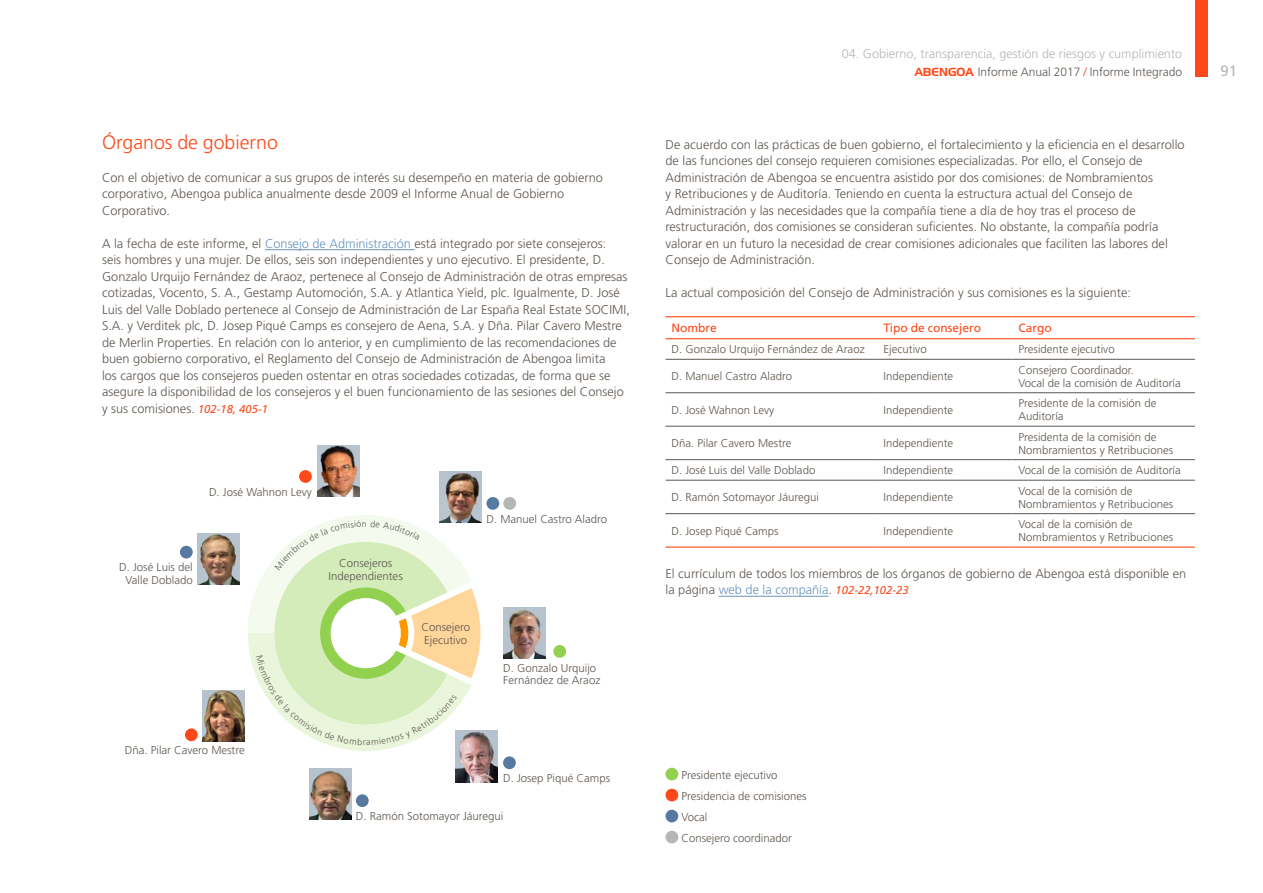
<style>
.page{position:relative;width:1263px;height:893px;background:#fff}
.page>*{position:absolute;margin:0;border:0;box-sizing:border-box;transform-origin:0 0}
.t1{font:300 19.5px "Frutiger LT Std";color:#fe4819}
.t2{font:15px "Frutiger LT Std";color:#b5b7b4}
.t3{font:300 12.75px/16.5px "Frutiger LT Std";color:#5f574f}
.t4{font:300 12.6px "Frutiger LT Std";color:#b5b7b4}
.t5{font:300 12px "Frutiger LT Std";color:#5f574f}
.t6{font:12px "Frutiger LT Std";color:#fe4819}
.t7{font:300 11.4px/12.9px "Frutiger LT Std";color:#5f574f}
.s1{color:#6794c0}
.s2{font-weight:400;font-style:italic;font-size:11.25px;color:#fe4819}
.s3{font-family:"Handel Gothic BT";font-weight:400;font-size:11.4px;color:#fe4819}
.s4{color:#fe4819}
</style>
<div class="page">
<hr style="left:265px;top:249px;width:149px;height:1px;background:#6794c0">
<hr style="left:719px;top:596px;width:109px;height:1px;background:#6794c0">
<hr style="left:665px;top:513px;width:213px;height:1px;background:#5f574f">
<hr style="left:878px;top:513px;width:134px;height:1px;background:#5f574f">
<hr style="left:1012px;top:513px;width:183px;height:1px;background:#5f574f">
<hr style="left:665px;top:480px;width:213px;height:1px;background:#5f574f">
<hr style="left:878px;top:480px;width:134px;height:1px;background:#5f574f">
<hr style="left:1012px;top:480px;width:183px;height:1px;background:#5f574f">
<hr style="left:665px;top:392px;width:213px;height:1px;background:#5f574f">
<hr style="left:878px;top:392px;width:134px;height:1px;background:#5f574f">
<hr style="left:1012px;top:392px;width:183px;height:1px;background:#5f574f">
<hr style="left:665px;top:426px;width:213px;height:1px;background:#5f574f">
<hr style="left:878px;top:426px;width:134px;height:1px;background:#5f574f">
<hr style="left:1012px;top:426px;width:183px;height:1px;background:#5f574f">
<hr style="left:665px;top:459px;width:213px;height:1px;background:#5f574f">
<hr style="left:878px;top:459px;width:134px;height:1px;background:#5f574f">
<hr style="left:1012px;top:459px;width:183px;height:1px;background:#5f574f">
<hr style="left:665px;top:359px;width:213px;height:1px;background:#5f574f">
<hr style="left:878px;top:359px;width:134px;height:1px;background:#5f574f">
<hr style="left:1012px;top:359px;width:183px;height:1px;background:#5f574f">
<hr style="left:665px;top:316px;width:213px;height:1px;background:#fe4819">
<hr style="left:878px;top:316px;width:134px;height:1px;background:#fe4819">
<hr style="left:1012px;top:316px;width:183px;height:1px;background:#fe4819">
<hr style="left:665px;top:338px;width:213px;height:1px;background:#fe4819">
<hr style="left:878px;top:338px;width:134px;height:1px;background:#fe4819">
<hr style="left:1012px;top:338px;width:183px;height:1px;background:#fe4819">
<hr style="left:665px;top:546px;width:213px;height:2px;background:#fe4819">
<hr style="left:878px;top:546px;width:134px;height:2px;background:#fe4819">
<hr style="left:1012px;top:546px;width:183px;height:2px;background:#fe4819">
<img style="left:503px;top:608px;width:43px;height:51px">
<img style="left:439px;top:472px;width:43px;height:43px">
<img style="left:317px;top:445px;width:43px;height:51px">
<img style="left:197px;top:533px;width:43px;height:51px">
<img style="left:202px;top:690px;width:43px;height:51px">
<img style="left:309px;top:769px;width:43px;height:51px">
<img style="left:455px;top:731px;width:43px;height:51px">
<div style="left:299px;top:470px;width:13px;height:13px;background:#fe4819;border-radius:50%"></div>
<div style="left:185px;top:728px;width:13px;height:13px;background:#fe4819;border-radius:50%"></div>
<div style="left:180px;top:546px;width:13px;height:12px;background:#57799f;border-radius:50%"></div>
<div style="left:356px;top:794px;width:13px;height:13px;background:#57799f;border-radius:50%"></div>
<div style="left:503px;top:756px;width:13px;height:13px;background:#57799f;border-radius:50%"></div>
<div style="left:553px;top:645px;width:13px;height:13px;background:#92d050;border-radius:50%"></div>
<div style="left:486px;top:497px;width:13px;height:13px;background:#57799f;border-radius:50%"></div>
<div style="left:503px;top:497px;width:13px;height:13px;background:#b5b7b4;border-radius:50%"></div>
<div style="left:665px;top:768px;width:13px;height:12px;background:#92d050;border-radius:50%"></div>
<div style="left:665px;top:789px;width:13px;height:12px;background:#fe4819;border-radius:50%"></div>
<div style="left:665px;top:810px;width:13px;height:12px;background:#57799f;border-radius:50%"></div>
<div style="left:665px;top:831px;width:13px;height:12px;background:#b5b7b4;border-radius:50%"></div>
<div style="left:1195px;top:0;width:13px;height:77px;background:#fe4819"></div>
<svg style="left:248px;top:515px;width:241px;height:230px"></svg>
<h1 class="t1" style="left:102px;top:131px;width:177px">Órganos de gobierno</h1>
<p class="t3" style="left:102px;top:169px;width:502px">Con el objetivo de comunicar a sus grupos de interés su desempeño en materia de gobierno corporativo, Abengoa publica anualmente desde 2009 el Informe Anual de Gobierno<br>Corporativo.</p>
<p class="t3" style="left:102px;top:235px;width:529px">A la fecha de este informe, el <span class="s1">Consejo de Administración</span> está integrado por siete consejeros:<br>seis hombres y una mujer. De ellos, seis son independientes y uno ejecutivo. El presidente, D.<br>Gonzalo Urquijo Fernández de Araoz, pertenece al Consejo de Administración de otras empresas cotizadas, Vocento, S. A., Gestamp Automoción, S.A. y Atlantica Yield, plc. Igualmente, D. José Luis del Valle Doblado pertenece al Consejo de Administración de Lar España Real Estate SOCIMI, S.A. y Verditek plc, D. Josep Piqué Camps es consejero de Aena, S.A. y Dña. Pilar Cavero Mestre de Merlin Properties. En relación con lo anterior, y en cumplimiento de las recomendaciones de buen gobierno corporativo, el Reglamento del Consejo de Administración de Abengoa limita<br>los cargos que los consejeros pueden ostentar en otras sociedades cotizadas, de forma que se asegure la disponibilidad de los consejeros y el buen funcionamiento de las sesiones del Consejo y sus comisiones. <span class="s2">102-18, 405-1</span></p>
<p class="t7" style="left:209px;top:485px;width:104px">D. José Wahnon Levy</p>
<p class="t7" style="left:119px;top:561px;width:75px;text-align:center">D. José Luis del<br>Valle Doblado</p>
<p class="t7" style="left:329px;top:557px;width:76px;text-align:center">Consejeros<br>Independientes</p>
<p class="t7" style="left:486px;top:512px;width:122px">D. Manuel Castro Aladro</p>
<p class="t7" style="left:421px;top:621px;width:50px">Consejero<br>Ejecutivo</p>
<p class="t7" style="left:503px;top:661px;width:99px">D. Gonzalo Urquijo<br>Fernández de Araoz</p>
<p class="t7" style="left:125px;top:744px;width:121px">Dña. Pilar Cavero Mestre</p>
<p class="t4" style="left:842px;top:46px;width:342px">04. Gobierno, transparencia, gestión de riesgos y cumplimiento</p>
<p class="t5" style="left:915px;top:65px;width:269px"><span class="s3">ABENGOA</span> Informe Anual 2017 <span class="s4">/</span> Informe Integrado</p>
<p class="t2" style="left:1220px;top:62px;width:18px">91</p>
<p class="t3" style="left:665px;top:136px;width:521px">De acuerdo con las prácticas de buen gobierno, el fortalecimiento y la eficiencia en el desarrollo de las funciones del consejo requieren comisiones especializadas. Por ello, el Consejo de Administración de Abengoa se encuentra asistido por dos comisiones: de Nombramientos<br>y Retribuciones y de Auditoría. Teniendo en cuenta la estructura actual del Consejo de Administración y las necesidades que la compañía tiene a día de hoy tras el proceso de restructuración, dos comisiones se consideran suficientes. No obstante, la compañía podría valorar en un futuro la necesidad de crear comisiones adicionales que faciliten las labores del Consejo de Administración.</p>
<p class="t3" style="left:665px;top:285px;width:467px">La actual composición del Consejo de Administración y sus comisiones es la siguiente:</p>
<p class="t6" style="left:671px;top:320px;width:47px">Nombre</p>
<p class="t6" style="left:883px;top:320px;width:99px">Tipo de consejero</p>
<p class="t6" style="left:1018px;top:320px;width:35px">Cargo</p>
<p class="t7" style="left:671px;top:343px;width:195px">D. Gonzalo Urquijo Fernández de Araoz</p>
<p class="t7" style="left:883px;top:343px;width:45px">Ejecutivo</p>
<p class="t7" style="left:1018px;top:343px;width:98px">Presidente ejecutivo</p>
<p class="t7" style="left:671px;top:370px;width:122px">D. Manuel Castro Aladro</p>
<p class="t7" style="left:883px;top:370px;width:71px">Independiente</p>
<p class="t7" style="left:1018px;top:364px;width:164px">Consejero Coordinador.<br>Vocal de la comisión de Auditoría</p>
<p class="t7" style="left:671px;top:403px;width:104px">D. José Wahnon Levy</p>
<p class="t7" style="left:883px;top:403px;width:71px">Independiente</p>
<p class="t7" style="left:1018px;top:397px;width:139px">Presidente de la comisión de<br>Auditoría</p>
<p class="t7" style="left:671px;top:437px;width:121px">Dña. Pilar Cavero Mestre</p>
<p class="t7" style="left:883px;top:437px;width:71px">Independiente</p>
<p class="t7" style="left:1018px;top:430px;width:156px">Presidenta de la comisión de<br>Nombramientos y Retribuciones</p>
<p class="t7" style="left:671px;top:464px;width:145px">D. José Luis del Valle Doblado</p>
<p class="t7" style="left:883px;top:464px;width:71px">Independiente</p>
<p class="t7" style="left:1018px;top:464px;width:164px">Vocal de la comisión de Auditoría</p>
<p class="t7" style="left:671px;top:491px;width:149px">D. Ramón Sotomayor Jáuregui</p>
<p class="t7" style="left:883px;top:491px;width:71px">Independiente</p>
<p class="t7" style="left:1018px;top:484px;width:156px">Vocal de la comisión de<br>Nombramientos y Retribuciones</p>
<p class="t7" style="left:671px;top:524px;width:109px">D. Josep Piqué Camps</p>
<p class="t7" style="left:883px;top:524px;width:71px">Independiente</p>
<p class="t7" style="left:1018px;top:518px;width:156px">Vocal de la comisión de<br>Nombramientos y Retribuciones</p>
<p class="t3" style="left:665px;top:565px;width:522px">El currículum de todos los miembros de los órganos de gobierno de Abengoa está disponible en la página <span class="s1">web de la compañía</span>. <span class="s2">102-22,102-23</span></p>
<p class="t7" style="left:503px;top:772px;width:109px">D. Josep Piqué Camps</p>
<p class="t7" style="left:681px;top:765px;width:127px;line-height:21px">Presidente ejecutivo<br>Presidencia de comisiones<br>Vocal<br>Consejero coordinador</p>
<p class="t7" style="left:356px;top:810px;width:149px">D. Ramón Sotomayor Jáuregui</p>
</div>
